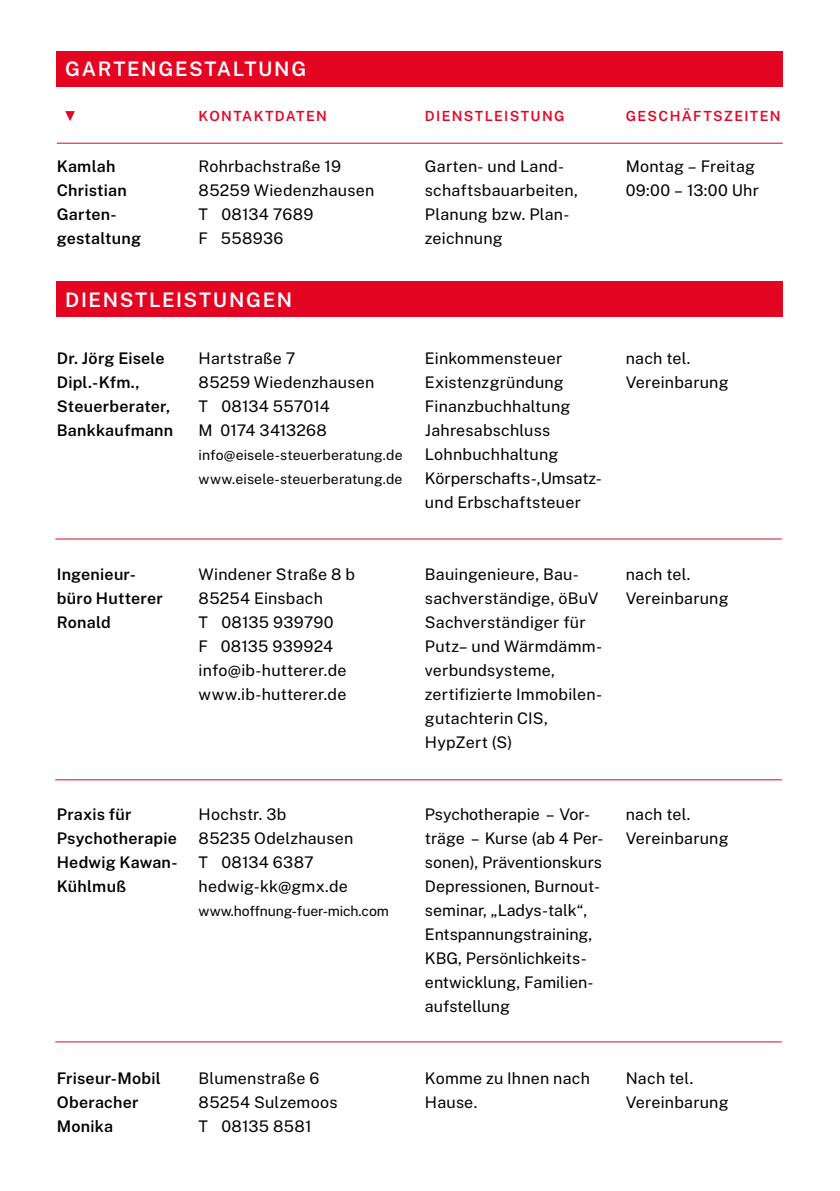
<style>
.page{position:relative;width:840px;height:1191px;background:#fff}
.page>*{position:absolute;margin:0;border:0;box-sizing:border-box;transform-origin:0 0}
.t1{font:600 20px "Public Sans";letter-spacing:.085em;color:#fff}
.t2{font:16px/24px "Public Sans";letter-spacing:.01em;color:#000}
.t3{font:600 16px/24px "Public Sans";letter-spacing:.015em;color:#000}
.t4{font:14px/24px "Public Sans";letter-spacing:.005em;color:#000}
.t5{font:600 14px "Public Sans";letter-spacing:.095em;color:#e40523}
</style>
<div class="page">
<div style="left:57px;top:51px;width:725px;height:35px;background:#e40523"></div>
<div style="left:57px;top:282px;width:725px;height:35px;background:#e40523"></div>
<hr style="left:55px;top:538px;width:726px;height:1px;background:#e40523">
<hr style="left:55px;top:779px;width:726px;height:1px;background:#e40523">
<hr style="left:55px;top:1041px;width:726px;height:1px;background:#e40523">
<hr style="left:57px;top:143px;width:725px;height:1px;background:#e40523">
<svg style="left:65px;top:111px;width:10px;height:10px"></svg>
<p class="t1" style="left:65px;top:53px;width:242px">GARTENGESTALTUNG</p>
<p class="t3" style="left:57px;top:153px;width:86px">Kamlah<br>Christian<br>Garten&shy;gestaltung</p>
<p class="t5" style="left:198px;top:105px;width:130px">KONTAKTDATEN</p>
<p class="t5" style="left:424px;top:105px;width:141px">DIENSTLEISTUNG</p>
<p class="t5" style="left:625px;top:105px;width:156px">GESCHÄFTSZEITEN</p>
<p class="t2" style="left:198px;top:153px;width:177px">Rohrbachstraße 19<br>85259 Wiedenzhausen<br>T 08134 7689<br>F 558936</p>
<p class="t2" style="left:424px;top:153px;width:154px">Garten- und Land&shy;schaftsbauarbeiten,<br>Planung bzw. Plan&shy;zeichnung</p>
<p class="t2" style="left:625px;top:153px;width:135px">Montag – Freitag<br>09:00 – 13:00 Uhr</p>
<p class="t1" style="left:65px;top:284px;width:228px">DIENSTLEISTUNGEN</p>
<p class="t3" style="left:57px;top:345px;width:118px">Dr. Jörg Eisele<br>Dipl.-Kfm.,<br>Steuerberater,<br>Bankkaufmann</p>
<p class="t2" style="left:198px;top:345px;width:177px">Hartstraße 7<br>85259 Wiedenzhausen<br>T 08134 557014<br>M 0174 3413268</p>
<p class="t4" style="left:198px;top:442px;width:205px">info@eisele-steuerberatung.de www.eisele-steuerberatung.de</p>
<p class="t2" style="left:424px;top:345px;width:178px">Einkommensteuer<br>Existenzgründung<br>Finanzbuchhaltung<br>Jahresabschluss<br>Lohnbuchhaltung<br>Körperschafts-,Umsatz&shy;und Erbschaftsteuer</p>
<p class="t2" style="left:625px;top:345px;width:104px">nach tel.<br>Vereinbarung</p>
<p class="t3" style="left:57px;top:561px;width:108px">Ingenieur&shy;büro Hutterer<br>Ronald</p>
<p class="t2" style="left:198px;top:561px;width:158px">Windener Straße 8 b<br>85254 Einsbach<br>T 08135 939790<br>F 08135 939924 info@ib-hutterer.de www.ib-hutterer.de</p>
<p class="t3" style="left:57px;top:801px;width:122px">Praxis für<br>Psychotherapie<br>Hedwig Kawan-<br>Kühlmuß</p>
<p class="t2" style="left:198px;top:801px;width:156px">Hochstr. 3b<br>85235 Odelzhausen<br>T 08134 6387 hedwig-kk@gmx.de</p>
<p class="t4" style="left:198px;top:898px;width:192px">www.hoffnung-fuer-mich.com</p>
<p class="t3" style="left:57px;top:1065px;width:105px">Friseur-Mobil<br>Oberacher<br>Monika</p>
<p class="t2" style="left:198px;top:1065px;width:140px">Blumenstraße 6<br>85254 Sulzemoos<br>T 08135 8581</p>
<p class="t2" style="left:424px;top:561px;width:178px">Bauingenieure, Bau&shy;sachverständige, öBuV<br>Sachverständiger für<br>Putz– und Wärmdämm&shy;verbundsysteme, zertifizierte Immobilen&shy;gutachterin CIS,<br>HypZert (S)</p>
<p class="t2" style="left:424px;top:801px;width:180px">Psychotherapie – Vor&shy;träge – Kurse (ab 4 Per&shy;sonen), Präventionskurs<br>Depressionen, Burnout&shy;seminar, „Ladys-talk“,<br>Entspannungstraining,<br>KBG, Persönlichkeits&shy;entwicklung, Familien&shy;aufstellung</p>
<p class="t2" style="left:424px;top:1065px;width:166px">Komme zu Ihnen nach<br>Hause.</p>
<p class="t2" style="left:625px;top:561px;width:104px">nach tel.<br>Vereinbarung</p>
<p class="t2" style="left:625px;top:801px;width:104px">nach tel.<br>Vereinbarung</p>
<p class="t2" style="left:625px;top:1065px;width:104px">Nach tel.<br>Vereinbarung</p>
</div>
